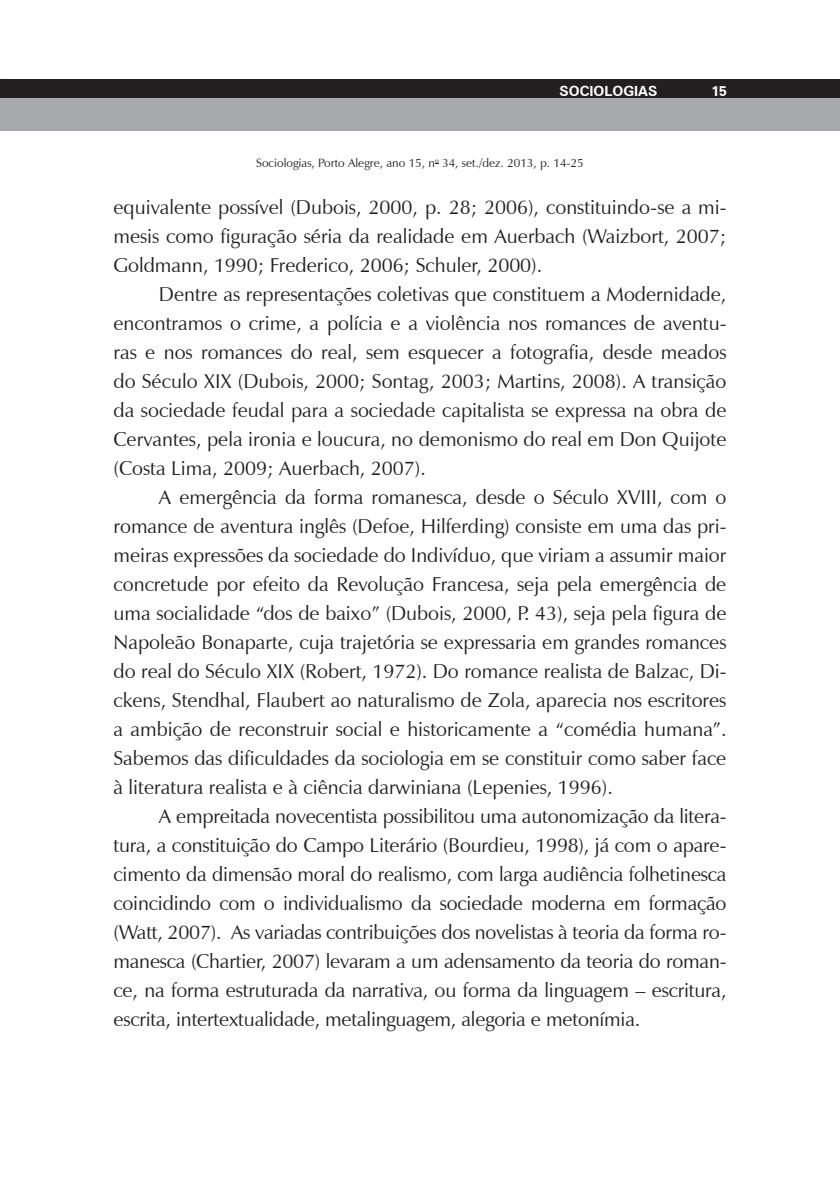
<style>
.page{position:relative;width:840px;height:1191px;background:#fff}
.page>*{position:absolute;margin:0;border:0;box-sizing:border-box;transform-origin:0 0}
.t1{font:20px/29px "Zapf Humanist 601 BT";color:#231f20;text-align:justify}
.t2{font:700 14px "Zurich BT";color:#fff}
.t3{font:12px "Zapf Humanist 601 BT";color:#231f20}
</style>
<div class="page">
<div style="left:0;top:79px;width:839px;height:20px;background:#231f20"></div>
<div style="left:0;top:99px;width:839px;height:32px;background:#a8a9ad"></div>
<p class="t2" style="left:559px;top:82px;width:99px">SOCIOLOGIAS</p>
<p class="t2" style="left:711px;top:82px;width:17px">15</p>
<p class="t3" style="left:256px;top:155px;width:329px">Sociologias, Porto Alegre, ano 15, n<sup>o</sup> 34, set./dez. 2013, p. 14-25</p>
<p class="t1" style="left:113px;top:192px;width:614px">equivalente possível (Dubois, 2000, p. 28; 2006), constituindo-se a mi&shy;mesis como figuração séria da realidade em Auerbach (Waizbort, 2007; Goldmann, 1990; Frederico, 2006; Schuler, 2000).</p>
<p class="t1" style="left:113px;top:279px;width:614px;text-indent:45px">Dentre as representações coletivas que constituem a Modernidade, encontramos o crime, a polícia e a violência nos romances de aventu&shy;ras e nos romances do real, sem esquecer a fotografia, desde meados do Século XIX (Dubois, 2000; Sontag, 2003; Martins, 2008). A transição da sociedade feudal para a sociedade capitalista se expressa na obra de Cervantes, pela ironia e loucura, no demonismo do real em Don Quijote (Costa Lima, 2009; Auerbach, 2007).</p>
<p class="t1" style="left:113px;top:482px;width:614px;text-indent:45px">A emergência da forma romanesca, desde o Século XVIII, com o romance de aventura inglês (Defoe, Hilferding) consiste em uma das pri&shy;meiras expressões da sociedade do Indivíduo, que viriam a assumir maior concretude por efeito da Revolução Francesa, seja pela emergência de uma socialidade “dos de baixo” (Dubois, 2000, P. 43), seja pela figura de Napoleão Bonaparte, cuja trajetória se expressaria em grandes romances do real do Século XIX (Robert, 1972). Do romance realista de Balzac, Di&shy;ckens, Stendhal, Flaubert ao naturalismo de Zola, aparecia nos escritores a ambição de reconstruir social e historicamente a “comédia humana”.<br>Sabemos das dificuldades da sociologia em se constituir como saber face à literatura realista e à ciência darwiniana (Lepenies, 1996).</p>
<p class="t1" style="left:113px;top:801px;width:614px;text-indent:45px">A empreitada novecentista possibilitou uma autonomização da litera&shy;tura, a constituição do Campo Literário (Bourdieu, 1998), já com o apare&shy;cimento da dimensão moral do realismo, com larga audiência folhetinesca coincidindo com o individualismo da sociedade moderna em formação (Watt, 2007). As variadas contribuições dos novelistas à teoria da forma ro&shy;manesca (Chartier, 2007) levaram a um adensamento da teoria do roman&shy;ce, na forma estruturada da narrativa, ou forma da linguagem – escritura, escrita, intertextualidade, metalinguagem, alegoria e metonímia.</p>
</div>
